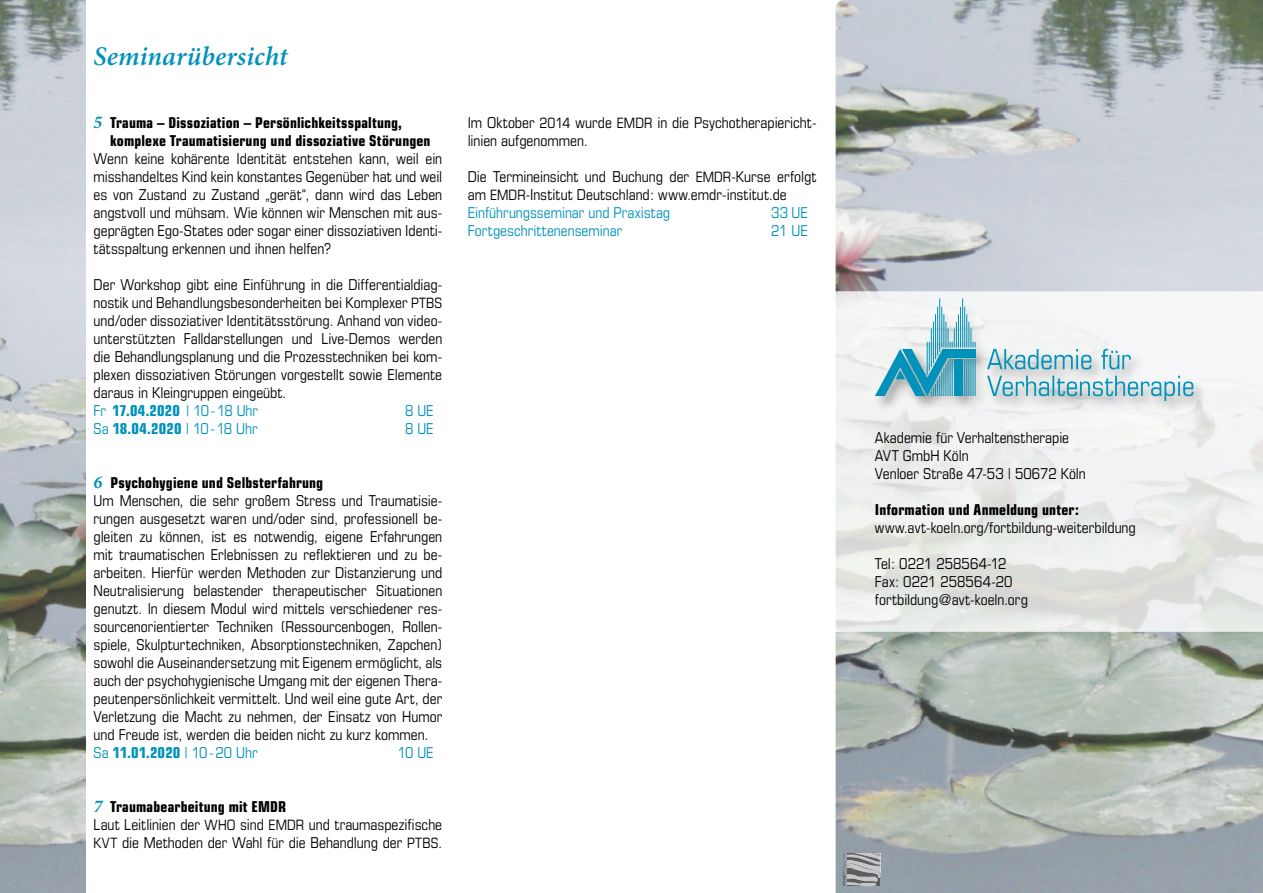
<style>
.page{position:relative;width:1263px;height:893px;background:#fff}
.page>*{position:absolute;margin:0;border:0;box-sizing:border-box;transform-origin:0 0}
.t1{font:italic 600 27px "Minion Pro";letter-spacing:.005em;color:#0092bb}
.t2{font:condensed 15px/18px "Eurostile";color:#000;text-align:justify}
.t3{font:700 condensed 15px/18px "Eurostile";letter-spacing:.01em;color:#000}
.t4{font:condensed 15px "Eurostile";color:#0092bb}
.s1{font-family:"Minion Pro";font-style:italic;font-stretch:normal;font-size:18px;color:#0092bb}
.s2{font-size:14.25px}
.s3{font-weight:700}
</style>
<div class="page">
<img style="left:836px;top:0;width:427px;height:893px">
<svg style="left:835px;top:291px;width:428px;height:341px;fill:#edefee"></svg>
<img style="left:0;top:0;width:85px;height:893px">
<div style="left:872px;top:297px;width:336px;height:118px;background:#000;opacity:.33"></div>
<hr style="left:964px;top:359px;width:1px;height:37px;background:#0092bb">
<hr style="left:966px;top:359px;width:1px;height:37px;background:#0092bb">
<hr style="left:969px;top:359px;width:1px;height:37px;background:#0092bb">
<hr style="left:971px;top:359px;width:1px;height:37px;background:#0092bb">
<hr style="left:973px;top:359px;width:1px;height:37px;background:#0092bb">
<hr style="left:975px;top:359px;width:1px;height:37px;background:#0092bb">
<hr style="left:960px;top:307px;width:1px;height:40px;background:#0092bb">
<hr style="left:958px;top:314px;width:1px;height:33px;background:#0092bb">
<hr style="left:962px;top:299px;width:1px;height:48px;background:#0092bb">
<hr style="left:964px;top:307px;width:1px;height:40px;background:#0092bb">
<hr style="left:966px;top:314px;width:1px;height:33px;background:#0092bb">
<svg style="left:969px;top:322px;width:7px;height:25px"></svg>
<hr style="left:941px;top:307px;width:1px;height:40px;background:#0092bb">
<hr style="left:943px;top:314px;width:1px;height:33px;background:#0092bb">
<hr style="left:939px;top:298px;width:1px;height:54px;background:#0092bb">
<hr style="left:937px;top:307px;width:1px;height:48px;background:#0092bb">
<hr style="left:935px;top:314px;width:1px;height:45px;background:#0092bb">
<div style="left:943px;top:349px;width:32px;height:8px;background:#0092bb"></div>
<div style="left:954px;top:359px;width:9px;height:37px;background:#0092bb"></div>
<svg style="left:875px;top:322px;width:82px;height:74px"></svg>
<svg style="left:987px;top:376px;width:206px;height:25px;background:#b0d1d9"></svg>
<svg style="left:987px;top:349px;width:144px;height:20px"></svg>
<svg style="left:842px;top:853px;width:38px;height:33px"></svg>
<p class="t1" style="left:94px;top:41px;width:196px">Seminarübersicht</p>
<p class="t3" style="left:110px;top:113px;width:322px;text-indent:-17px"><span class="s1">5</span> Trauma – Dissoziation – Persönlichkeitsspaltung, komplexe Traumatisierung und dissoziative Störungen</p>
<p class="t2" style="left:94px;top:149px;width:350px">Wenn keine kohärente Identität entstehen kann, weil ein misshandeltes Kind kein konstantes Gegenüber hat und weil es von Zustand zu Zustand „gerät“, dann wird das Leben angstvoll und mühsam. Wie können wir Menschen mit aus&shy;geprägten Ego-States oder sogar einer dissoziativen Identi&shy;tätsspaltung erkennen und ihnen helfen?</p>
<p class="t2" style="left:94px;top:275px;width:350px">Der Workshop gibt eine Einführung in die Differentialdiag&shy;nostik und Behandlungsbesonderheiten bei Komplexer <span class="s2">PTBS </span>und/oder dissoziativer Identitätsstörung. Anhand von video&shy;unterstützten Falldarstellungen und Live-Demos werden die Behandlungsplanung und die Prozesstechniken bei kom&shy;plexen dissoziativen Störungen vorgestellt sowie Elemente daraus in Kleingruppen eingeübt.</p>
<p class="t4" style="left:94px;top:401px;width:166px">Fr <span class="s3">17.04.2020</span> | 10-18 Uhr</p>
<p class="t4" style="left:405px;top:401px;width:30px">8 UE</p>
<p class="t4" style="left:94px;top:419px;width:166px">Sa <span class="s3">18.04.2020</span> | 10-18 Uhr</p>
<p class="t4" style="left:405px;top:419px;width:30px">8 UE</p>
<p class="t3" style="left:94px;top:473px;width:231px"><span class="s1">6</span> Psychohygiene und Selbsterfahrung</p>
<p class="t2" style="left:94px;top:491px;width:350px">Um Menschen, die sehr großem Stress und Traumatisie&shy;rungen ausgesetzt waren und/oder sind, professionell be&shy;gleiten zu können, ist es notwendig, eigene Erfahrungen mit traumatischen Erlebnissen zu reflektieren und zu be&shy;arbeiten. Hierfür werden Methoden zur Distanzierung und Neutralisierung belastender therapeutischer Situationen genutzt. In diesem Modul wird mittels verschiedener res&shy;sourcenorientierter Techniken (Ressourcenbogen, Rollen&shy;spiele, Skulpturtechniken, Absorptionstechniken, Zapchen) sowohl die Auseinandersetzung mit Eigenem ermöglicht, als auch der psychohygienische Umgang mit der eigenen Thera&shy;peutenpersönlichkeit vermittelt. Und weil eine gute Art, der Verletzung die Macht zu nehmen, der Einsatz von Humor und Freude ist, werden die beiden nicht zu kurz kommen.</p>
<p class="t4" style="left:94px;top:743px;width:166px">Sa <span class="s3">11.01.2020</span> | 10-20 Uhr</p>
<p class="t4" style="left:398px;top:743px;width:38px">10 UE</p>
<p class="t3" style="left:94px;top:797px;width:194px"><span class="s1">7</span> Traumabearbeitung mit EMDR</p>
<p class="t2" style="left:94px;top:815px;width:350px">Laut Leitlinien der <span class="s2">WHO</span> sind <span class="s2">EMDR</span> und traumaspezifische<br><span class="s2">KVT</span> die Methoden der Wahl für die Behandlung der <span class="s2">PTBS</span>.</p>
<p class="t2" style="left:468px;top:113px;width:350px">Im Oktober <span class="s2">2014</span> wurde <span class="s2">EMDR</span> in die Psychotherapiericht&shy;linien aufgenommen.</p>
<p class="t2" style="left:468px;top:167px;width:350px">Die Termineinsicht und Buchung der <span class="s2">EMDR</span>-Kurse erfolgt am <span class="s2">EMDR</span>-Institut Deutschland: www.emdr-institut.de</p>
<p class="t4" style="left:468px;top:203px;width:204px">Einführungsseminar und Praxistag</p>
<p class="t4" style="left:771px;top:203px;width:38px">33 UE</p>
<p class="t4" style="left:468px;top:221px;width:156px">Fortgeschrittenenseminar</p>
<p class="t4" style="left:771px;top:221px;width:38px">21 UE</p>
<p class="t2" style="left:875px;top:428px;width:196px">Akademie für Verhaltenstherapie</p>
<p class="t2" style="left:875px;top:446px;width:95px">AVT GmbH Köln</p>
<p class="t2" style="left:875px;top:464px;width:212px">Venloer Straße 47-53 | 50672 Köln</p>
<p class="t3" style="left:875px;top:500px;width:205px">Information und Anmeldung unter:</p>
<p class="t2" style="left:875px;top:518px;width:262px">www.avt-koeln.org/fortbildung-weiterbildung</p>
<p class="t2" style="left:875px;top:554px;width:133px">Tel: 0221 258564-12</p>
<p class="t2" style="left:875px;top:572px;width:139px">Fax: 0221 258564-20</p>
<p class="t2" style="left:875px;top:590px;width:154px">fortbildung@avt-koeln.org</p>
</div>
